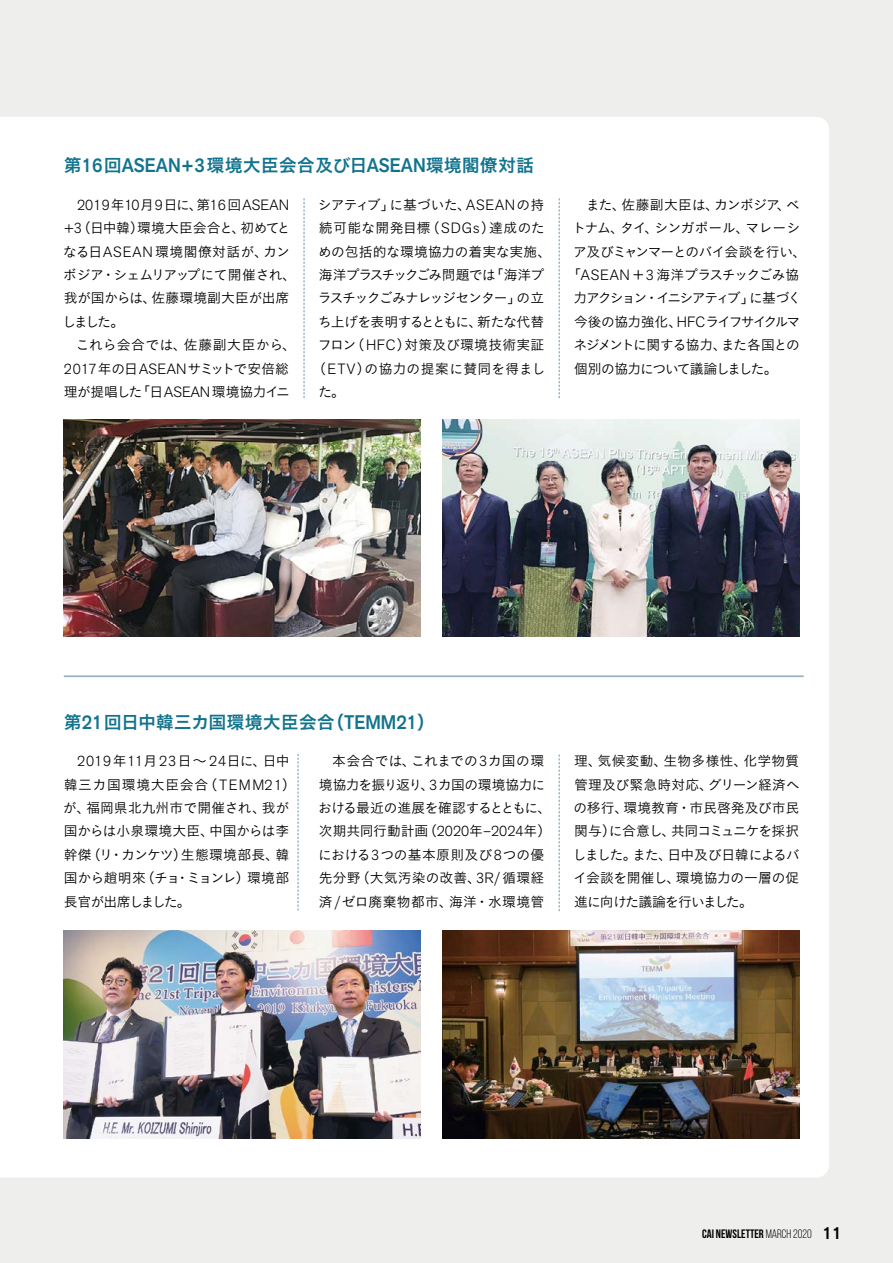
<style>
.page{position:relative;width:893px;height:1263px;background:#eeefed}
.page>*{position:absolute;margin:0;border:0;box-sizing:border-box;transform-origin:0 0}
.t1{font:18px "Koburina Go Std N W6";color:#11738e}
.t2{font:300 14.85px "Akzid Grtsk Next";letter-spacing:.01em;color:#000}
.t3{font:300 14.85px "Akzid Grtsk Next";letter-spacing:.045em;color:#000}
.t4{font:13.8px/23.4px "Koburina Go Std N W3";letter-spacing:-.03em;color:#000}
.t5{font:13.8px/23.4px "Koburina Go Std N W3";letter-spacing:-.005em;color:#000}
.t6{font:13.8px/23.4px "Koburina Go Std N W3";color:#000}
.t7{font:13.8px "Koburina Go Std N W3";letter-spacing:.015em;color:#000}
.t8{font:13.8px "Koburina Go Std N W3";letter-spacing:-.08em;color:#000}
.t9{font:13.8px "Koburina Go Std N W3";letter-spacing:-.13em;color:#000}
.t10{font:13.8px "Koburina Go Std N W3";letter-spacing:-.095em;color:#000}
.t11{font:13.8px "Koburina Go Std N W3";letter-spacing:.03em;color:#000}
.t12{font:13.8px "Koburina Go Std N W3";letter-spacing:-.075em;color:#000}
.t13{font:13.8px "Koburina Go Std N W3";letter-spacing:-.1em;color:#000}
.t14{font:13.8px "Koburina Go Std N W3";letter-spacing:-.055em;color:#000}
.t15{font:13.8px "Koburina Go Std N W3";letter-spacing:-.065em;color:#000}
.t16{font:13.8px "Koburina Go Std N W3";letter-spacing:-.09em;color:#000}
.t17{font:13.8px "Koburina Go Std N W3";letter-spacing:-.01em;color:#000}
.t18{font:13.8px "Koburina Go Std N W3";letter-spacing:-.085em;color:#000}
.t19{font:700 12.15px "Bebas Neue";color:#000}
.s1{font-family:"Akzid Grtsk Next";font-weight:500;font-size:19.5px}
.s2{font-family:"Koburina Go Std N W3";font-weight:400;font-size:13.8px}
.s3{font-family:"Akzid Grtsk Next";font-weight:300;font-size:14.85px}
.s4{font-weight:400}
.s5{font-family:"Akzid Grtsk Next";font-weight:500;font-size:16.95px}
</style>
<div class="page">
<div style="left:0;top:117px;width:829px;height:1060px;background:#fff"></div>
<svg style="left:304px;top:198px;width:1px;height:200px"></svg>
<svg style="left:298px;top:754px;width:1px;height:156px"></svg>
<svg style="left:559px;top:198px;width:1px;height:200px"></svg>
<svg style="left:559px;top:754px;width:1px;height:157px"></svg>
<img style="left:64px;top:930px;width:357px;height:209px">
<img style="left:64px;top:420px;width:357px;height:217px">
<img style="left:442px;top:420px;width:357px;height:217px">
<img style="left:442px;top:930px;width:357px;height:209px">
<hr style="left:64px;top:675px;width:740px;height:2px;background:#9cb3c2">
<h1 class="t1" style="left:64px;top:152px;width:472px">第<span class="s1">16</span>回<span class="s1">ASEAN+3</span>環境大臣会合及び日<span class="s1">ASEAN</span>環境閣僚対話</h1>
<p class="t2" style="left:77px;top:195px;width:214px">2019<span class="s2">年</span>10<span class="s2">月</span>9<span class="s2">日に、第</span>16<span class="s2">回</span>ASEAN</p>
<p class="t4" style="left:62px;top:216px;width:235px"><span class="s3">+3</span>（日中韓）環境大臣会合と、初めてとなる日<span class="s3">ASEAN</span> 環境閣僚対話が、カンボジア・シェムリアップにて開催され、我が国からは、佐藤環境副大臣が出席しました。</p>
<p class="t5" style="left:64px;top:333px;width:234px;text-indent:12px">これら会合では、佐藤副大臣から、<br><span class="s3">2017</span>年の日<span class="s3">ASEAN</span>サミットで安倍総理が提唱した「日<span class="s3">ASEAN</span>環境協力イニ</p>
<p class="t4" style="left:318px;top:193px;width:228px">シアティブ」に基づいた、<span class="s3">ASEAN</span>の持</p>
<p class="t11" style="left:319px;top:218px;width:228px">続可能な開発目標（<span class="s3">SDGs</span>）達成のた</p>
<p class="t17" style="left:318px;top:241px;width:234px">めの包括的な環境協力の着実な実施、</p>
<p class="t12" style="left:319px;top:264px;width:227px">海洋プラスチックごみ問題では「海洋プ</p>
<p class="t13" style="left:318px;top:288px;width:228px">ラスチックごみナレッジセンター」の立</p>
<p class="t14" style="left:318px;top:311px;width:228px">ち上げを表明するとともに、新たな代替</p>
<p class="t7" style="left:318px;top:335px;width:228px">フロン（<span class="s3">HFC</span>）対策及び環境技術実証</p>
<p class="t7" style="left:312px;top:358px;width:235px">（<span class="s3">ETV</span>）の協力の提案に賛同を得まし</p>
<p class="t4" style="left:318px;top:380px;width:28px">た。</p>
<p class="t4" style="left:586px;top:193px;width:215px">また、佐藤副大臣は、カンボジア、ベ</p>
<p class="t4" style="left:572px;top:216px;width:230px">トナム、タイ、シンガポール、マレーシ</p>
<p class="t15" style="left:573px;top:241px;width:235px">ア及びミャンマーとのバイ会談を行い、</p>
<p class="t8" style="left:567px;top:264px;width:234px">「<span class="s3">ASEAN</span>＋<span class="s3">3</span> 海洋プラスチックごみ協</p>
<p class="t9" style="left:573px;top:288px;width:230px">力アクション・イニシアティブ」に基づく</p>
<p class="t10" style="left:574px;top:311px;width:228px">今後の協力強化、<span class="s3">HFC</span>ライフサイクルマ</p>
<p class="t16" style="left:573px;top:335px;width:228px">ネジメントに関する協力、また各国との</p>
<p class="t18" style="left:574px;top:358px;width:205px">個別の協力について議論しました。</p>
<h1 class="t1" style="left:64px;top:708px;width:373px">第<span class="s1">21</span>回日中韓三カ国環境大臣会合（<span class="s1">TEMM21</span>）</h1>
<p class="t3" style="left:77px;top:751px;width:214px">2019<span class="s2">年</span>11<span class="s2">月</span>23<span class="s2">日～</span> 24<span class="s2">日に、日中</span></p>
<p class="t6" style="left:63px;top:773px;width:234px">韓三カ国環境大臣会合（<span class="s3">TEMM21</span>）が、福岡県北九州市で開催され、我が国からは小泉環境大臣、中国からは李幹傑（リ・カンケツ）生態環境部長、韓国から趙明來（チョ・ミョンレ）環境部長官が出席しました。</p>
<p class="t5" style="left:318px;top:749px;width:234px;text-align:center">本会合では、これまでの<span class="s3">3</span>カ国の環<br>境協力を振り返り、<span class="s3">3</span>カ国の環境協力における最近の進展を確認するとともに、次期共同行動計画（<span class="s3">2020</span>年<span class="s3">–2024</span>年）における<span class="s3">3</span>つの基本原則及び<span class="s3">8</span>つの優先分野（大気汚染の改善、<span class="s3">3R/</span>循環経済<span class="s3">/</span>ゼロ廃棄物都市、海洋・水環境管</p>
<p class="t4" style="left:573px;top:749px;width:229px;text-align:justify">理、気候変動、生物多様性、化学物質管理及び緊急時対応、グリーン経済への移行、環境教育・市民啓発及び市民関与）に合意し、共同コミュニケを採択しました。また、日中及び日韓によるバイ会談を開催し、環境協力の一層の促進に向けた議論を行いました。</p>
<p class="t19" style="left:702px;top:1227px;width:141px">CAI NEWSLETTER <span class="s4">MARCH 2020</span> <span class="s5">11</span></p>
</div>
